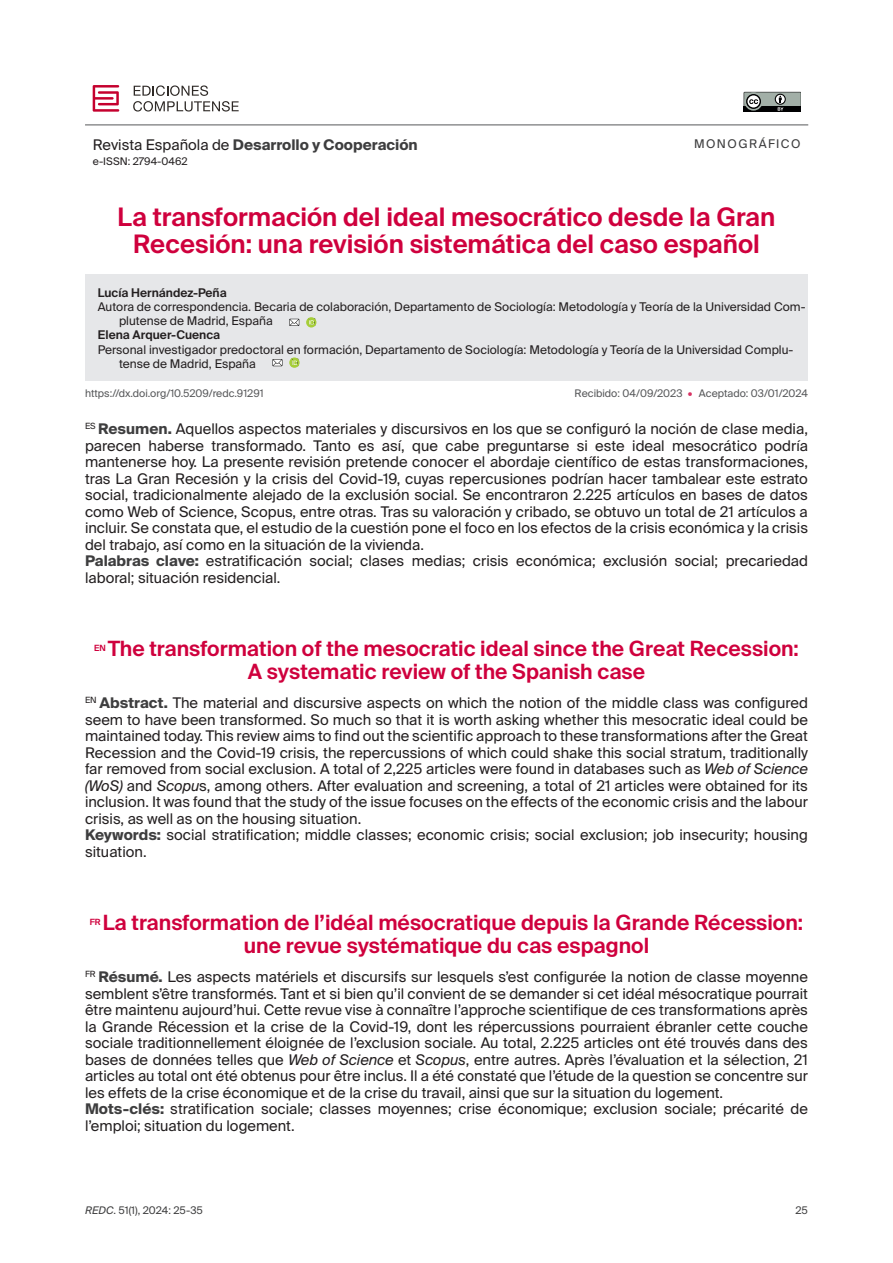
<style>
.page{position:relative;width:893px;height:1263px;background:#fff}
.page>*{position:absolute;margin:0;border:0;box-sizing:border-box;transform-origin:0 0}
.Título_original_ES{font:600 25.5px/27px "Suisse Intl";color:#cf003d;text-align:center}
.Título_traducido_EN{font:600 21px/22.5px "Suisse Intl";color:#cf003d}
.Resumen_abstract_FR{font:14.7px/16.5px "Suisse Intl";color:#231f20;text-align:justify}
.Resumen_abstract_EN{font:14.7px/16.5px "Suisse Intl";color:#231f20;text-align:justify}
.Resumen_abstract_ES{font:14.7px/16.5px "Suisse Intl";color:#231f20;text-align:justify}
.Palabras_clave_keywords{font:14.7px/16.5px "Suisse Intl";color:#231f20}
.t1{font:700 14.7px "Suisse Intl";color:#3e3e3f}
.Autor{font:12px/14.2px "Suisse Intl";color:#231f20}
.Autor-2{font:600 12px "Suisse Intl";color:#231f20}
.t2{font:12px "Suisse Intl";letter-spacing:.12em;color:#3e3e3f}
.Doi_Recibido_Aceptado{font:10.5px "Suisse Intl";color:#57585a}
.t3{font:10.5px "Suisse Intl";color:#3e3e3f}
.t4{font:10.5px "Suisse Intl";color:#231f20}
.Título_traducido_EN-2{font:600 8.55px "Suisse Intl";color:#cf003d}
.s1{font-weight:400;color:#231f20}
.s2{color:#d83364}
.s3{font-weight:700;color:#3e3e3f}
.s4{font-style:italic}
</style>
<div class="page">
<svg style="left:744px;top:92px;width:56px;height:19px"></svg>
<svg style="left:93px;top:85px;width:26px;height:26px"></svg>
<svg style="left:133px;top:85px;width:106px;height:26px"></svg>
<hr style="left:85px;top:125px;width:723px;height:1px;background:#57585a">
<div style="left:85px;top:274px;width:723px;height:107px;background:#e6e7e9"></div>
<svg style="left:289px;top:319px;width:10px;height:7px"></svg>
<svg style="left:306px;top:317px;width:10px;height:10px"></svg>
<svg style="left:272px;top:359px;width:10px;height:7px"></svg>
<svg style="left:289px;top:357px;width:11px;height:11px"></svg>
<p class="t1" style="left:93px;top:136px;width:327px"><span class="s1">Revista Española de</span> Desarrollo y Cooperación</p>
<p class="t4" style="left:93px;top:155px;width:96px">e-ISSN: 2794-0462</p>
<p class="t2" style="left:694px;top:136px;width:108px">MONOGRÁFICO</p>
<p class="Título_original_ES" style="left:118px;top:204px;width:659px">La transformación del ideal mesocrático desde la Gran<br>Recesión: una revisión sistemática del caso español</p>
<p class="Autor-2" style="left:98px;top:285px;width:131px">Lucía Hernández-Peña</p>
<p class="Autor" style="left:119px;top:299px;width:688px;text-indent:-21px">Autora de correspondencia. Becaria de colaboración, Departamento de Sociología: Metodología y Teoría de la Universidad Com&shy;plutense de Madrid, España</p>
<p class="Autor-2" style="left:98px;top:328px;width:124px">Elena Arquer-Cuenca</p>
<p class="Autor" style="left:119px;top:342px;width:676px;text-indent:-21px">Personal investigador predoctoral en formación, Departamento de Sociología: Metodología y Teoría de la Universidad Complu&shy;tense de Madrid, España</p>
<p class="Doi_Recibido_Aceptado" style="left:85px;top:387px;width:180px">https://dx.doi.org/10.5209/redc.91291</p>
<p class="Doi_Recibido_Aceptado" style="left:575px;top:387px;width:235px">Recibido: 04/09/2023 <span class="s2">•</span> Aceptado: 03/01/2024</p>
<p class="Resumen_abstract_ES" style="left:85px;top:421px;width:724px"><sup>ES</sup> <span class="s3">Resumen.</span> Aquellos aspectos materiales y discursivos en los que se configuró la noción de clase media, parecen haberse transformado. Tanto es así, que cabe preguntarse si este ideal mesocrático podría mantenerse hoy. La presente revisión pretende conocer el abordaje científico de estas transformaciones, tras La Gran Recesión y la crisis del Covid-19, cuyas repercusiones podrían hacer tambalear este estrato social, tradicionalmente alejado de la exclusión social. Se encontraron 2.225 artículos en bases de datos como Web of Science, Scopus, entre otras. Tras su valoración y cribado, se obtuvo un total de 21 artículos a incluir. Se constata que, el estudio de la cuestión pone el foco en los efectos de la crisis económica y la crisis del trabajo, así como en la situación de la vivienda.</p>
<p class="Palabras_clave_keywords" style="left:85px;top:553px;width:724px"><span class="s3">Palabras clave:</span> estratificación social; clases medias; crisis económica; exclusión social; precariedad laboral; situación residencial.</p>
<p class="Título_traducido_EN-2" style="left:94px;top:643px;width:13px">EN</p>
<p class="Título_traducido_EN" style="left:248px;top:638px;width:553px;text-indent:-140px">The transformation of the mesocratic ideal since the Great Recession:<br>A systematic review of the Spanish case</p>
<p class="Resumen_abstract_EN" style="left:85px;top:695px;width:724px"><sup>EN</sup> <span class="s3">Abstract.</span> The material and discursive aspects on which the notion of the middle class was configured seem to have been transformed. So much so that it is worth asking whether this mesocratic ideal could be maintained today. This review aims to find out the scientific approach to these transformations after the Great Recession and the Covid-19 crisis, the repercussions of which could shake this social stratum, traditionally far removed from social exclusion. A total of 2,225 articles were found in databases such as <span class="s4">Web of Science (WoS)</span> and <span class="s4">Scopu</span>s, among others. After evaluation and screening, a total of 21 articles were obtained for its inclusion. It was found that the study of the issue focuses on the effects of the economic crisis and the labour crisis, as well as on the housing situation.</p>
<p class="Palabras_clave_keywords" style="left:85px;top:827px;width:724px"><span class="s3">Keywords:</span> social stratification; middle classes; economic crisis; social exclusion; job insecurity; housing situation.</p>
<p class="Título_traducido_EN-2" style="left:90px;top:917px;width:12px">FR</p>
<p class="Título_traducido_EN" style="left:244px;top:912px;width:561px;text-indent:-141px">La transformation de l’idéal mésocratique depuis la Grande Récession: une revue systématique du cas espagnol</p>
<p class="Resumen_abstract_FR" style="left:85px;top:969px;width:724px"><sup>FR</sup> <span class="s3">Résumé.</span> Les aspects matériels et discursifs sur lesquels s’est configurée la notion de classe moyenne semblent s’être transformés. Tant et si bien qu’il convient de se demander si cet idéal mésocratique pourrait être maintenu aujourd’hui. Cette revue vise à connaître l’approche scientifique de ces transformations après la Grande Récession et la crise de la Covid-19, dont les répercussions pourraient ébranler cette couche sociale traditionnellement éloignée de l’exclusion sociale. Au total, 2.225 articles ont été trouvés dans des bases de données telles que <span class="s4">Web of Science</span> et <span class="s4">Scopus</span>, entre autres. Après l’évaluation et la sélection, 21 articles au total ont été obtenus pour être inclus. Il a été constaté que l’étude de la question se concentre sur les effets de la crise économique et de la crise du travail, ainsi que sur la situation du logement.</p>
<p class="Palabras_clave_keywords" style="left:85px;top:1101px;width:724px"><span class="s3">Mots-clés:</span> stratification sociale; classes moyennes; crise économique; exclusion sociale; précarité de l’emploi; situation du logement.</p>
<p class="t3" style="left:85px;top:1204px;width:119px"><span class="s4">REDC</span>. 51(1), 2024: 25-35</p>
<p class="t3" style="left:795px;top:1204px;width:14px">25</p>
</div>
